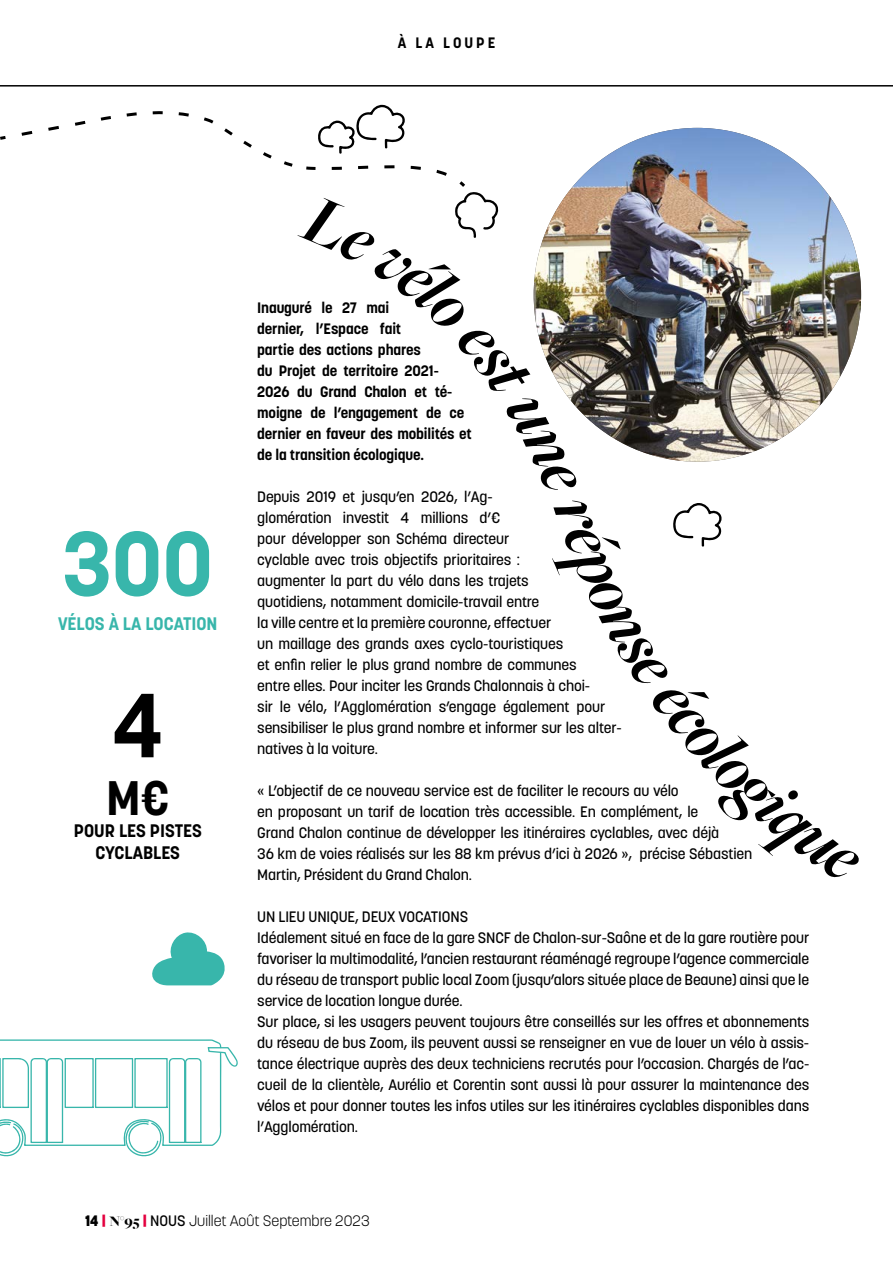
<style>
.page{position:relative;width:893px;height:1263px;background:#fff}
.page>*{position:absolute;margin:0;border:0;box-sizing:border-box;transform-origin:0 0}
.t1{font:700 90px "Korolev";color:#38b6ab}
.t2{font:700 90px "Korolev";color:#000}
.t3{font:700 48px "Korolev";color:#000}
.t4{font:700 18px/21.6px "Korolev";color:#000;text-align:center}
.t5{font:700 18px "Korolev";color:#38b6ab}
.t6{font:500 15px/21px "Korolev";letter-spacing:-.01em;color:#000}
.t7{font:700 15px/21px "Korolev";letter-spacing:-.01em;color:#000}
.t8{font:300 15px "Korolev";color:#000}
.s1{font-weight:800}
.s2{font-weight:800;color:#e4003f}
.s3{font-family:"Freight Big Pro";font-weight:900}
.s4{font-weight:500}
</style>
<div class="page">
<hr style="left:0;top:85px;width:893px;height:2px;background:#000">
<svg style="left:0;top:1039px;width:238px;height:118px"></svg>
<svg style="left:152px;top:932px;width:73px;height:53px"></svg>
<svg style="left:0;top:104px;width:861px;height:443px"></svg>
<p class="t7" style="left:398px;top:32px;width:99px">À LA LOUPE</p>
<h1 class="t1" style="left:62px;top:507px;width:153px">300</h1>
<p class="t5" style="left:58px;top:612px;width:161px">VÉLOS À LA LOCATION</p>
<h1 class="t2" style="left:112px;top:669px;width:52px">4</h1>
<h2 class="t3" style="left:106px;top:768px;width:64px">M€</h2>
<p class="t4" style="left:74px;top:820px;width:129px">POUR LES PISTES<br>CYCLABLES</p>
<p class="t7" style="left:257px;top:297px;width:216px">Inauguré le 27 mai<br>dernier, l’Espace fait<br>partie des actions phares<br>du Projet de territoire 2021-<br>2026 du Grand Chalon et té&shy;moigne de l’engagement de ce dernier en faveur des mobilités et de la transition écologique.</p>
<p class="t6" style="left:257px;top:486px;width:366px">Depuis 2019 et jusqu’en 2026, l’Ag-<br>glomération investit 4 millions d’€<br>pour développer son Schéma directeur<br>cyclable avec trois objectifs prioritaires :<br>augmenter la part du vélo dans les trajets<br>quotidiens, notamment domicile-travail entre<br>la ville centre et la première couronne, effectuer<br>un maillage des grands axes cyclo-touristiques<br>et enfin relier le plus grand nombre de communes<br>entre elles. Pour inciter les Grands Chalonnais à choi-<br>sir le vélo, l’Agglomération s’engage également pour sensibiliser le plus grand nombre et informer sur les alter&shy;natives à la voiture.</p>
<p class="t6" style="left:257px;top:780px;width:496px">« L’objectif de ce nouveau service est de faciliter le recours au vélo<br>en proposant un tarif de location très accessible. En complément, le<br>Grand Chalon continue de développer les itinéraires cyclables, avec déjà<br>36 km de voies réalisés sur les 88 km prévus d’ici à 2026 », précise Sébastien Martin, Président du Grand Chalon.</p>
<p class="t6" style="left:257px;top:906px;width:554px">UN LIEU UNIQUE, DEUX VOCATIONS<br>Idéalement situé en face de la gare SNCF de Chalon-sur-Saône et de la gare routière pour favoriser la multimodalité, l’ancien restaurant réaménagé regroupe l’agence commerciale du réseau de transport public local Zoom (jusqu’alors située place de Beaune) ainsi que le service de location longue durée.<br>Sur place, si les usagers peuvent toujours être conseillés sur les offres et abonnements du réseau de bus Zoom, ils peuvent aussi se renseigner en vue de louer un vélo à assis&shy;tance électrique auprès des deux techniciens recrutés pour l’occasion. Chargés de l’ac&shy;cueil de la clientèle, Aurélio et Corentin sont aussi là pour assurer la maintenance des vélos et pour donner toutes les infos utiles sur les itinéraires cyclables disponibles dans l’Agglomération.</p>
<p class="t8" style="left:85px;top:1211px;width:286px"><span class="s1">14</span> <span class="s2">|</span> <span class="s3">N°95</span> <span class="s2">|</span> <span class="s4">NOUS</span> Juillet Août Septembre 2023</p>
</div>
